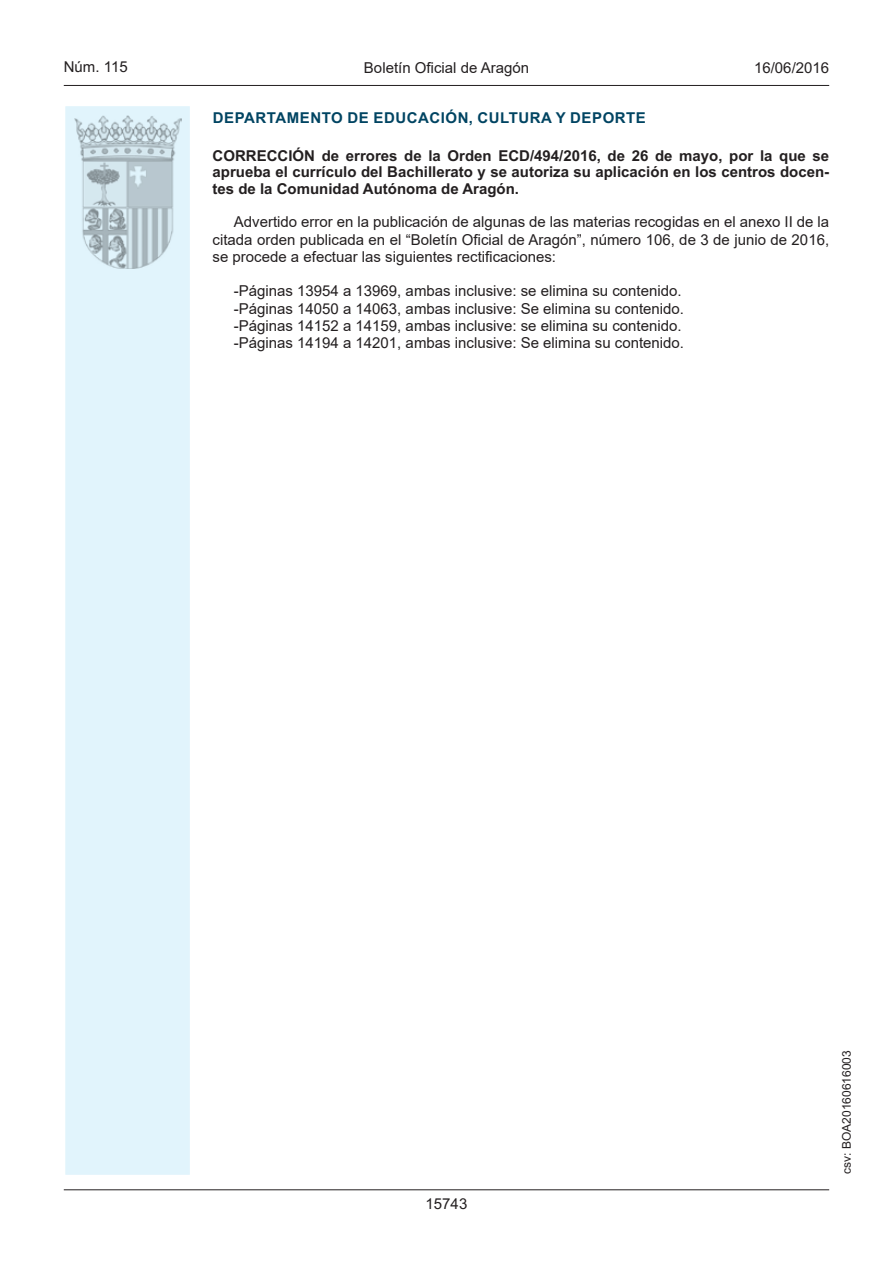
<style>
.page{position:relative;width:893px;height:1263px;background:#fff}
.page>*{position:absolute;margin:0;border:0;box-sizing:border-box;transform-origin:0 0}
.t1{font:15px/17.2px "Arial";color:#231f20;text-align:justify}
.t2{font:700 15px/16.5px "Arial";color:#231f20;text-align:justify}
.t3{font:700 15px "Arial";letter-spacing:.035em;color:#004462}
.t4{font:15px "Arial MT2";color:#231f20}
.t5{font:12px "Arial MT2";color:#231f20}
</style>
<div class="page">
<hr style="left:64px;top:85px;width:765px;height:1px;background:#231f20">
<div style="left:64px;top:105px;width:127px;height:1071px;background:#e1f4fc;border:2px solid #fff"></div>
<img style="left:75px;top:115px;width:106px;height:153px">
<hr style="left:64px;top:1189px;width:765px;height:1px;background:#231f20">
<p class="t4" style="left:64px;top:57px;width:65px">Núm. 115</p>
<p class="t1" style="left:364px;top:59px;width:167px">Boletín Oficial de Aragón</p>
<p class="t4" style="left:754px;top:57px;width:77px">16/06/2016</p>
<p class="t3" style="left:213px;top:107px;width:435px">DEPARTAMENTO DE EDUCACIÓN, CULTURA Y DEPORTE</p>
<p class="t2" style="left:213px;top:147px;width:618px">CORRECCIÓN de errores de la Orden ECD/494/2016, de 26 de mayo, por la que se aprueba el currículo del Bachillerato y se autoriza su aplicación en los centros docen&shy;tes de la Comunidad Autónoma de Aragón.</p>
<p class="t1" style="left:213px;top:213px;width:618px;text-indent:21px">Advertido error en la publicación de algunas de las materias recogidas en el anexo II de la citada orden publicada en el “Boletín Oficial de Aragón”, número 106, de 3 de junio de 2016, se procede a efectuar las siguientes rectificaciones:</p>
<p class="t1" style="left:234px;top:282px;width:452px;text-align:left">-Páginas 13954 a 13969, ambas inclusive: se elimina su contenido. -Páginas 14050 a 14063, ambas inclusive: Se elimina su contenido. -Páginas 14152 a 14159, ambas inclusive: se elimina su contenido. -Páginas 14194 a 14201, ambas inclusive: Se elimina su contenido.</p>
<p class="t4" style="left:426px;top:1193px;width:43px">15743</p>
<p class="t5" style="left:838px;top:1174px;width:125px;rotate:-90deg">csv: BOA20160616003</p>
</div>
